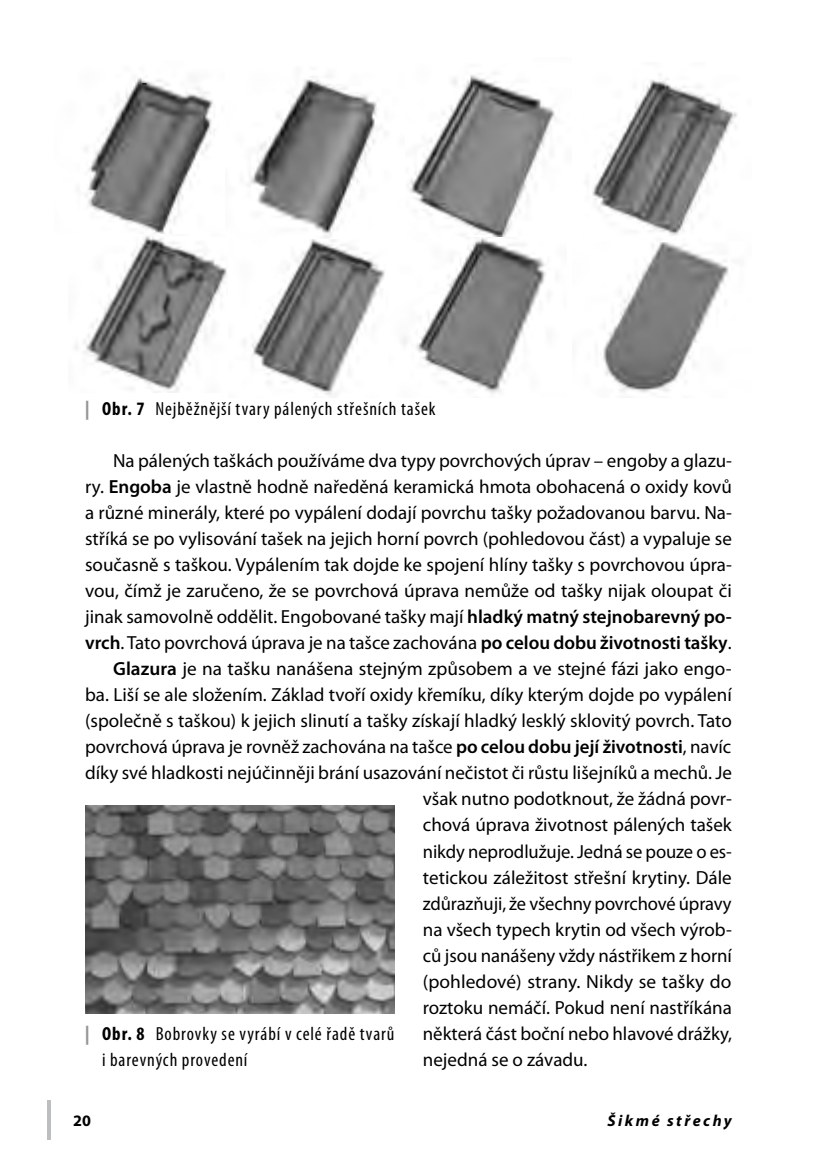
<style>
.page{position:relative;width:817px;height:1174px;background:#fff}
.page>*{position:absolute;margin:0;border:0;box-sizing:border-box;transform-origin:0 0}
.t1{font:19px "Myriad Pro";color:#000}
.t2{font:condensed 19px/26px "Myriad Pro";letter-spacing:.045em;color:#000}
.t3{font:italic 700 16px "Myriad Pro";letter-spacing:.155em;color:#000}
.t4{font:700 16px "Myriad Pro";color:#000}
.t5{font:16px "Arial";color:#000}
.s1{font-weight:900;color:#939598}
.s2{font-weight:700}
.s3{font-weight:600}
</style>
<div class="page">
<hr style="left:47px;top:1100px;width:4px;height:39px;background:#bcbec0">
<img style="left:75px;top:233px;width:152px;height:159px">
<img style="left:244px;top:239px;width:141px;height:156px">
<img style="left:402px;top:236px;width:144px;height:158px">
<img style="left:603px;top:242px;width:126px;height:151px">
<img style="left:85px;top:77px;width:128px;height:156px">
<img style="left:225px;top:76px;width:180px;height:163px">
<img style="left:407px;top:75px;width:149px;height:161px">
<img style="left:592px;top:74px;width:145px;height:162px">
<img style="left:85px;top:805px;width:309px;height:208px">
<p class="t5" style="left:142px;top:72px;width:7px">-</p>
<p class="t2" style="left:85px;top:396px;width:352px"><span class="s1">|</span> <span class="s2">Obr. 7</span> Nejběžnější tvary pálených střešních tašek</p>
<p class="t1" style="left:113px;top:449px;width:620px">Na pálených taškách používáme dva typy povrchových úprav – engoby a glazu-</p>
<p class="t1" style="left:85px;top:475px;width:648px">ry. <span class="s3">Engoba</span> je vlastně hodně naředěná keramická hmota obohacená o oxidy kovů</p>
<p class="t1" style="left:85px;top:501px;width:648px">a různé minerály, které po vypálení dodají povrchu tašky požadovanou barvu. Na-</p>
<p class="t1" style="left:85px;top:527px;width:648px">stříká se po vylisování tašek na jejich horní povrch (pohledovou část) a vypaluje se</p>
<p class="t1" style="left:85px;top:553px;width:648px">současně s taškou. Vypálením tak dojde ke spojení hlíny tašky s povrchovou úpra-</p>
<p class="t1" style="left:85px;top:579px;width:648px">vou, čímž je zaručeno, že se povrchová úprava nemůže od tašky nijak oloupat či</p>
<p class="t1" style="left:85px;top:605px;width:648px">jinak samovolně oddělit. Engobované tašky mají <span class="s3">hladký matný stejnobarevný po-</span></p>
<p class="t1" style="left:85px;top:631px;width:648px"><span class="s3">vrch</span>. Tato povrchová úprava je na tašce zachována <span class="s3">po celou dobu životnosti tašky</span>.</p>
<p class="t1" style="left:113px;top:657px;width:620px"><span class="s3">Glazura</span> je na tašku nanášena stejným způsobem a ve stejné fázi jako engo-</p>
<p class="t1" style="left:85px;top:683px;width:648px">ba. Liší se ale složením. Základ tvoří oxidy křemíku, díky kterým dojde po vypálení</p>
<p class="t1" style="left:85px;top:709px;width:648px">(společně s taškou) k jejich slinutí a tašky získají hladký lesklý sklovitý povrch. Tato</p>
<p class="t1" style="left:85px;top:735px;width:647px">povrchová úprava je rovněž zachována na tašce <span class="s3">po celou dobu její životnosti</span>, navíc</p>
<p class="t1" style="left:85px;top:761px;width:648px">díky své hladkosti nejúčinněji brání usazování nečistot či růstu lišejníků a mechů. Je</p>
<p class="t1" style="left:423px;top:787px;width:310px">však nutno podotknout, že žádná povr-</p>
<p class="t1" style="left:423px;top:813px;width:310px">chová úprava životnost pálených tašek</p>
<p class="t1" style="left:423px;top:839px;width:310px">nikdy neprodlužuje. Jedná se pouze o es-</p>
<p class="t1" style="left:423px;top:865px;width:310px">tetickou záležitost střešní krytiny. Dále</p>
<p class="t1" style="left:423px;top:891px;width:310px">zdůrazňuji, že všechny povrchové úpravy</p>
<p class="t1" style="left:423px;top:917px;width:310px">na všech typech krytin od všech výrob-</p>
<p class="t1" style="left:423px;top:943px;width:310px">ců jsou nanášeny vždy nástřikem z horní</p>
<p class="t1" style="left:423px;top:969px;width:310px">(pohledové) strany. Nikdy se tašky do</p>
<p class="t1" style="left:423px;top:995px;width:310px">roztoku nemáčí. Pokud není nastříkána</p>
<p class="t1" style="left:423px;top:1021px;width:311px">některá část boční nebo hlavové drážky,</p>
<p class="t1" style="left:423px;top:1047px;width:166px">nejedná se o závadu.</p>
<p class="t2" style="left:102px;top:1020px;width:294px;text-indent:-17px"><span class="s1">|</span> <span class="s2">Obr. 8</span> Bobrovky se vyrábí v celé řadě tvarů i barevných provedení</p>
<p class="t4" style="left:73px;top:1110px;width:19px">20</p>
<p class="t3" style="left:607px;top:1110px;width:126px">Šikmé střechy</p>
</div>
